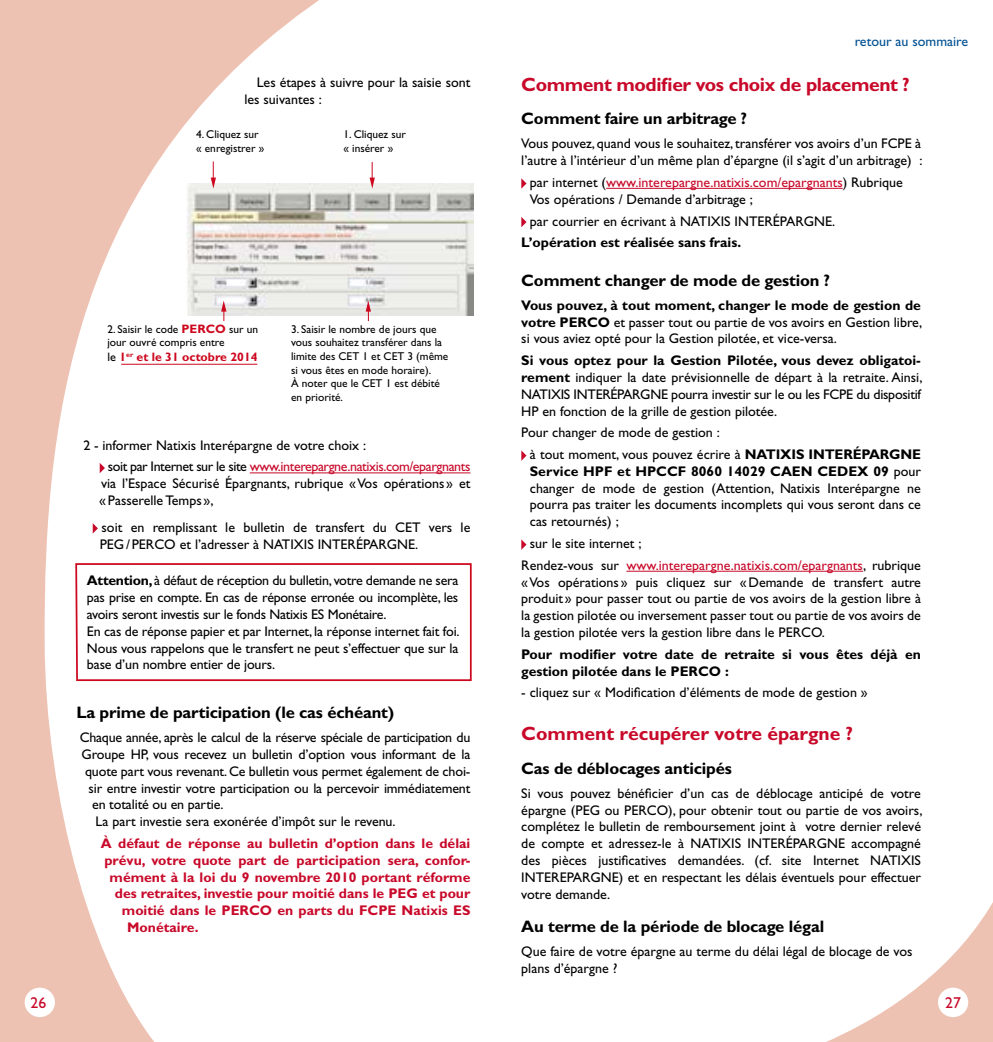
<style>
.page{position:relative;width:993px;height:1042px;background:#fff}
.page>*{position:absolute;margin:0;border:0;box-sizing:border-box;transform-origin:0 0}
.t1{font:700 19.25px "Gill Sans";letter-spacing:-.02em;color:#c8092a}
.t2{font:700 19.25px "Gill Sans";color:#c8092a}
.t3{font:700 16.62px "Gill Sans";letter-spacing:-.01em;color:#000}
.t4{font:15.75px "Gill Sans";color:#c8092a}
.t5{font:14px/16.8px "Gill Sans";color:#000}
.t6{font:14px/16.8px "Gill Sans";letter-spacing:-.02em;color:#000}
.t7{font:700 14px "Gill Sans";color:#c8092a}
.t8{font:700 14px/16.8px "Gill Sans";color:#000}
.t9{font:14px/21.7px "Gill Sans";letter-spacing:-.03em;color:#000}
.t10{font:14px "Gill Sans";color:#005193}
.t11{font:700 12.25px "Gill Sans";color:#cd071e}
.t12{font:11.38px/13.7px "Gill Sans";color:#000}
.s1{font-weight:700;font-size:12.25px;color:#cd071e}
.s2{font-weight:400;color:#000}
.s3{color:#c8092a}
.s4{font-weight:700}
</style>
<div class="page">
<svg style="left:0;top:0;width:357px;height:1042px"></svg>
<svg style="left:826px;top:904px;width:166px;height:138px"></svg>
<hr style="left:606px;top:188px;width:236px;height:1px;background:#c8092a">
<hr style="left:626px;top:571px;width:236px;height:1px;background:#c8092a">
<svg style="left:521px;top:178px;width:5px;height:11px"></svg>
<svg style="left:521px;top:217px;width:5px;height:10px"></svg>
<svg style="left:521px;top:450px;width:5px;height:11px"></svg>
<svg style="left:521px;top:539px;width:5px;height:11px"></svg>
<div style="left:25px;top:987px;width:30px;height:30px;background:#fff;border-radius:50%"></div>
<div style="left:937px;top:987px;width:30px;height:30px;background:#fff;border-radius:50%"></div>
<hr style="left:250px;top:472px;width:220px;height:1px;background:#c8092a">
<svg style="left:100px;top:463px;width:5px;height:10px"></svg>
<svg style="left:93px;top:523px;width:5px;height:10px"></svg>
<img style="left:186px;top:184px;width:287px;height:131px">
<svg style="left:210px;top:161px;width:6px;height:28px"></svg>
<svg style="left:365px;top:301px;width:6px;height:20px"></svg>
<svg style="left:369px;top:162px;width:6px;height:27px"></svg>
<svg style="left:221px;top:301px;width:5px;height:20px"></svg>
<hr style="left:121px;top:364px;width:136px;height:1px;background:#cd071e">
<svg style="left:74px;top:562px;width:398px;height:120px"></svg>
<p class="t5" style="left:244px;top:74px;width:227px;text-indent:12px">Les étapes à suivre pour la saisie sont les suivantes :</p>
<p class="t12" style="left:196px;top:128px;width:70px">4. Cliquez sur « enregistrer »</p>
<p class="t12" style="left:343px;top:128px;width:64px">1. Cliquez sur « insérer »</p>
<p class="t12" style="left:107px;top:322px;width:152px">2. Saisir le code <span class="s1">PERCO</span> sur un jour ouvré compris entre</p>
<p class="t11" style="left:107px;top:350px;width:152px"><span class="s2">le</span> 1<sup>er</sup> et le 31 octobre 2014</p>
<p class="t12" style="left:291px;top:322px;width:159px">3. Saisir le nombre de jours que vous souhaitez transférer dans la limite des CET 1 et CET 3 (même si vous êtes en mode horaire).<br>À noter que le CET 1 est débité en priorité.</p>
<p class="t9" style="left:108px;top:434px;width:364px;text-indent:-24px">2 - informer Natixis Interépargne de votre choix :<br>soit par Internet sur le site <span class="s3">www.interepargne.natixis.com/epargnants</span></p>
<p class="t5" style="left:99px;top:475px;width:372px">via l’Espace Sécurisé Épargnants, rubrique « Vos opérations » et «Passerelle Temps »,</p>
<p class="t5" style="left:100px;top:519px;width:372px">soit en remplissant le bulletin de transfert du CET vers le<br>PEG/PERCO et l’adresser à Natixis Interépargne</p>
<p class="t5" style="left:415px;top:535px;width:5px">.</p>
<p class="t6" style="left:87px;top:572px;width:374px"><span class="s4">Attention,</span> à défaut de réception du bulletin, votre demande ne sera pas prise en compte. En cas de réponse erronée ou incomplète, les avoirs seront investis sur le fonds Natixis ES Monétaire.<br>En cas de réponse papier et par Internet, la réponse internet fait foi.<br>Nous vous rappelons que le transfert ne peut s’effectuer que sur la base d’un nombre entier de jours.</p>
<p class="t3" style="left:76px;top:702px;width:319px">La prime de participation (le cas échéant)</p>
<p class="t6" style="left:80px;top:729px;width:392px">Chaque année, après le calcul de la réserve spéciale de participation du</p>
<p class="t5" style="left:82px;top:746px;width:390px">Groupe HP, vous recevez un bulletin d’option vous informant de la</p>
<p class="t5" style="left:85px;top:763px;width:387px">quote part vous revenant. Ce bulletin vous permet également de choi-</p>
<p class="t5" style="left:89px;top:779px;width:383px">sir entre investir votre participation ou la percevoir immédiatement</p>
<p class="t5" style="left:92px;top:796px;width:133px">en totalité ou en partie.</p>
<p class="t5" style="left:96px;top:813px;width:301px">La part investie sera exonérée d’impôt sur le revenu.</p>
<p class="t7" style="left:101px;top:835px;width:371px">À défaut de réponse au bulletin d’option dans le délai</p>
<p class="t7" style="left:104px;top:852px;width:367px">prévu, votre quote part de participation sera, confor-</p>
<p class="t7" style="left:110px;top:868px;width:362px">mément à la loi du 9 novembre 2010 portant réforme</p>
<p class="t7" style="left:115px;top:885px;width:357px">des retraites, investie pour moitié dans le PEG et pour</p>
<p class="t7" style="left:122px;top:902px;width:350px">moitié dans le PERCO en parts du FCPE Natixis ES</p>
<p class="t7" style="left:127px;top:919px;width:73px">Monétaire.</p>
<p class="t10" style="left:854px;top:33px;width:115px">retour au sommaire</p>
<h1 class="t1" style="left:521px;top:73px;width:390px">Comment modifier vos choix de placement ?</h1>
<p class="t3" style="left:521px;top:109px;width:227px">Comment faire un arbitrage ?</p>
<p class="t5" style="left:521px;top:135px;width:402px">Vous pouvez, quand vous le souhaitez, transférer vos avoirs d’un FCPE à l’autre à l’intérieur d’un même plan d’épargne (il s’agit d’un arbitrage) :</p>
<p class="t5" style="left:529px;top:174px;width:374px">par internet (<span class="s3">www.interepargne.natixis.com/epargnants</span>) Rubrique<br>Vos opérations / Demande d’arbitrage ;</p>
<p class="t5" style="left:529px;top:212px;width:307px">par courrier en écrivant à NATIXIS INTERÉPARGNE.</p>
<p class="t8" style="left:521px;top:234px;width:221px">L’opération est réalisée sans frais.</p>
<p class="t3" style="left:521px;top:270px;width:310px">Comment changer de mode de gestion ?</p>
<p class="t5" style="left:521px;top:297px;width:402px;text-align:justify"><span class="s4">Vous pouvez, à tout moment, changer le mode de gestion de votre PERCO</span> et passer tout ou partie de vos avoirs en Gestion libre, si vous aviez opté pour la Gestion pilotée, et vice-versa.</p>
<p class="t5" style="left:521px;top:352px;width:402px;text-align:justify"><span class="s4">Si vous optez pour la Gestion Pilotée, vous devez obligatoi&shy;rement</span> indiquer la date prévisionnelle de départ à la retraite. Ainsi, Natixis Interépargne</p>
<p class="t6" style="left:521px;top:386px;width:401px;text-indent:150px">pourra investir sur le ou les FCPE du dispositif<br>HP en fonction de la grille de gestion pilotée.</p>
<p class="t5" style="left:529px;top:422px;width:392px;line-height:21.7px;text-indent:-9px">Pour changer de mode de gestion :<br>à tout moment, vous pouvez écrire à <span class="s4">NATIXIS INTERÉPARGNE</span></p>
<p class="t5" style="left:529px;top:463px;width:392px;text-align:justify"><span class="s4">Service HPF et HPCCF 8060 14029 CAEN CEDEX 09</span> pour changer de mode de gestion (Attention, Natixis Interépargne ne pourra pas traiter les documents incomplets qui vous seront dans ce cas retournés) ;</p>
<p class="t5" style="left:521px;top:532px;width:401px;line-height:21.7px;text-indent:9px">sur le site internet ;<br>Rendez-vous sur <span class="s3">www.interepargne.natixis.com/epargnants</span>, rubrique</p>
<p class="t5" style="left:521px;top:573px;width:401px;text-align:justify">« Vos opérations » puis cliquez sur «Demande de transfert autre produit » pour passer tout ou partie de vos avoirs de la gestion libre à la gestion pilotée ou inversement passer tout ou partie de vos avoirs de la gestion pilotée vers la gestion libre dans le PERCO.</p>
<p class="t8" style="left:521px;top:645px;width:401px">Pour modifier votre date de retraite si vous êtes déjà en gestion pilotée dans le PERCO :</p>
<p class="t5" style="left:521px;top:684px;width:348px">- cliquez sur « Modification d’éléments de mode de gestion »</p>
<h1 class="t2" style="left:521px;top:722px;width:333px">Comment récupérer votre épargne ?</h1>
<p class="t3" style="left:521px;top:758px;width:212px">Cas de déblocages anticipés</p>
<p class="t5" style="left:521px;top:785px;width:402px;text-align:justify">Si vous pouvez bénéficier d’un cas de déblocage anticipé de votre épargne (PEG ou PERCO), pour obtenir tout ou partie de vos avoirs, complétez le bulletin de remboursement joint à votre dernier relevé de compte et adressez-le à Natixis Interépargne</p>
<p class="t5" style="left:521px;top:835px;width:401px;text-align:justify;text-indent:330px">accompagné des pièces justificatives demandées. (cf. site Internet NATIXIS INTEREPARGNE) et en respectant les délais éventuels pour effectuer votre demande.</p>
<p class="t3" style="left:521px;top:916px;width:304px">Au terme de la période de blocage légal</p>
<p class="t5" style="left:521px;top:943px;width:392px">Que faire de votre épargne au terme du délai légal de blocage de vos plans d’épargne ?</p>
<p class="t4" style="left:31px;top:993px;width:17px">26</p>
<p class="t4" style="left:944px;top:993px;width:17px">27</p>
</div>
